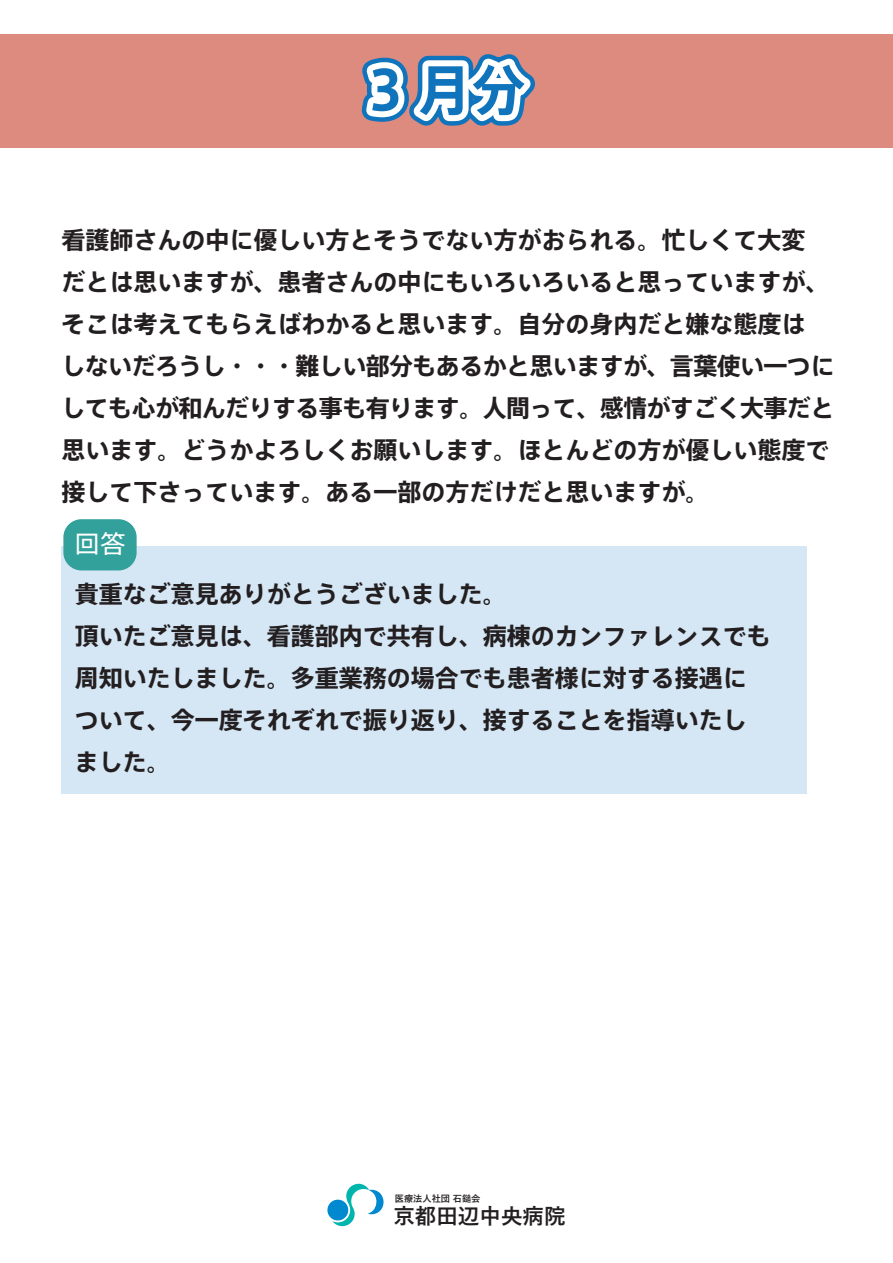
<style>
.page{position:relative;width:893px;height:1263px;background:#fff}
.page>*{position:absolute;margin:0;border:0;box-sizing:border-box;transform-origin:0 0}
.t1{font:700 54px "Axis Std";color:#1074bc}
.t2{font:24.9px "Axis Std";color:#fff}
.t3{font:700 24px/42px "Axis Std";color:#231f20}
.t4{font:700 21.45px "Yu Gothic";color:#231f20}
.t5{font:700 9.15px "Yu Gothic";color:#231f20}
</style>
<div class="page">
<div style="left:0;top:34px;width:893px;height:114px;background:#dd8b7e"></div>
<svg style="left:361px;top:54px;width:174px;height:72px"></svg>
<div style="left:62px;top:546px;width:745px;height:247px;background:#d5e6f5"></div>
<div style="left:63px;top:519px;width:74px;height:51px;background:#32a09b;border-radius:18px"></div>
<div style="left:327px;top:1200px;width:21px;height:20px;background:#0089cf;border-radius:50%"></div>
<svg style="left:332px;top:1183px;width:52px;height:43px"></svg>
<h1 class="t1" style="left:367px;top:49px;width:160px">3 月分</h1>
<p class="t3" style="left:62px;top:218px;width:774px">看護師さんの中に優しい方とそうでない方がおられる。忙しくて大変だとは思いますが、患者さんの中にもいろいろいると思っていますが、そこは考えてもらえばわかると思います。自分の身内だと嫌な態度はしないだろうし・・・難しい部分もあるかと思いますが、言葉使い一つにしても心が和んだりする事も有ります。人間って、感情がすごく大事だと思います。どうかよろしくお願いします。ほとんどの方が優しい態度で接して下さっています。ある一部の方だけだと思いますが。</p>
<p class="t2" style="left:75px;top:525px;width:53px">回答</p>
<p class="t3" style="left:75px;top:571px;width:698px">貴重なご意見ありがとうございました。<br>頂いたご意見は、看護部内で共有し、病棟のカンファレンスでも周知いたしました。多重業務の場合でも患者様に対する接遇について、今一度それぞれで振り返り、接することを指導いたしました。</p>
<p class="t5" style="left:395px;top:1193px;width:87px">医療法人社団 石鎚会</p>
<p class="t4" style="left:393px;top:1204px;width:174px">京都田辺中央病院</p>
</div>
